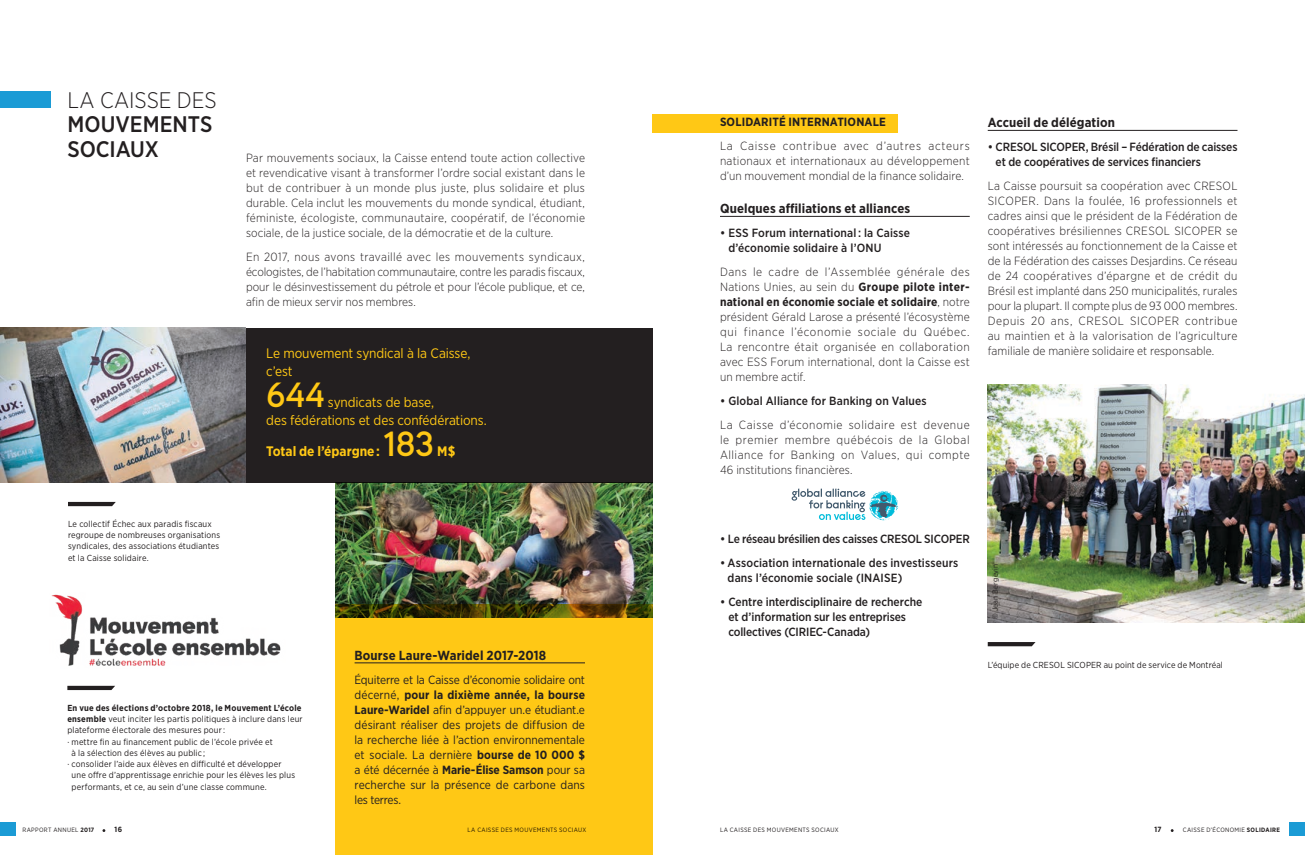
<style>
.page{position:relative;width:1305px;height:855px;background:#fff}
.page>*{position:absolute;margin:0;border:0;box-sizing:border-box;transform-origin:0 0}
.t1{font:700 35px "Aaux Pro";letter-spacing:-.01em;color:#ffc815}
.t2{font:500 22.5px/24.4px "Gotham Narrow";color:#231f20}
.t3{font:300 22.5px "Gotham Narrow";color:#231f20}
.t4{font:13.75px/17.5px "Gotham Narrow";letter-spacing:-.01em;color:#ffc815}
.t5{font:700 13.75px "Gotham Narrow";color:#ffc815}
.t6{font:700 13.12px "Gotham Narrow";letter-spacing:.01em;color:#231f20}
.t7{font:300 11.88px/15px "Gotham Narrow";letter-spacing:.005em;color:#231f20;text-align:justify}
.t8{font:500 11.88px/15px "Gotham Narrow";letter-spacing:-.005em;color:#231f20}
.t9{font:11.88px/15px "Gotham Narrow";letter-spacing:.005em;color:#231f20;text-align:justify}
.t10{font:700 11.88px "Gotham Narrow";letter-spacing:.01em;color:#231f20}
.t11{font:8.75px/11.2px "Gotham Narrow";letter-spacing:.02em;color:#231f20}
.t12{font:700 8.75px "Gotham Narrow";letter-spacing:.025em;color:#231f20}
.t13{font:7.5px "Gotham Narrow";letter-spacing:.025em;color:#231f20}
.t14{font:700 7.5px "Gotham Narrow";color:#231f20}
.t15{font:6.25px "Gotham Narrow";letter-spacing:.05em;color:#231f20}
.s1{font-weight:700}
</style>
<div class="page">
<div style="left:0;top:823px;width:16px;height:13px;background:#1b9bd5"></div>
<div style="left:1289px;top:823px;width:16px;height:13px;background:#1b9bd5"></div>
<div style="left:652px;top:114px;width:246px;height:18px;background:#ffc815"></div>
<hr style="left:720px;top:216px;width:250px;height:1px;background:#231f20">
<svg style="left:792px;top:489px;width:106px;height:32px"></svg>
<hr style="left:988px;top:130px;width:250px;height:1px;background:#231f20">
<img style="left:988px;top:384px;width:317px;height:239px">
<svg style="left:988px;top:642px;width:48px;height:4px"></svg>
<img style="left:335px;top:482px;width:317px;height:122px">
<div style="left:0;top:328px;width:652px;height:154px;background:#231f20"></div>
<img style="left:51px;top:594px;width:230px;height:72px">
<svg style="left:67px;top:686px;width:48px;height:4px"></svg>
<svg style="left:68px;top:502px;width:48px;height:4px"></svg>
<img style="left:0;top:328px;width:246px;height:154px">
<div style="left:335px;top:604px;width:317px;height:251px;background:#ffc815"></div>
<hr style="left:355px;top:663px;width:230px;height:1px;background:#231f20">
<div style="left:0;top:91px;width:50px;height:16px;background:#1b9bd5"></div>
<h2 class="t3" style="left:68px;top:86px;width:151px">LA CAISSE DES</h2>
<h2 class="t2" style="left:68px;top:112px;width:146px">MOUVEMENTS<br>SOCIAUX</h2>
<p class="t11" style="left:68px;top:518px;width:154px">Le collectif Échec aux paradis fiscaux regroupe de nombreuses organisations syndicales, des associations étudiantes et la Caisse solidaire.</p>
<p class="t7" style="left:246px;top:151px;width:341px">Par mouvements sociaux, la Caisse entend toute action collective et revendicative visant à transformer l’ordre social existant dans le but de contribuer à un monde plus juste, plus solidaire et plus durable. Cela inclut les mouvements du monde syndical, étudiant, féministe, écologiste, communautaire, coopératif, de l’économie sociale, de la justice sociale, de la démocratie et de la culture.</p>
<p class="t7" style="left:246px;top:250px;width:340px">En 2017, nous avons travaillé avec les mouvements syndicaux, écologistes, de l’habitation communautaire, contre les paradis fiscaux, pour le désinvestissement du pétrole et pour l’école publique, et ce, afin de mieux servir nos membres.</p>
<p class="t4" style="left:266px;top:345px;width:206px">Le mouvement syndical à la Caisse, c’est</p>
<h1 class="t1" style="left:266px;top:373px;width:60px">644</h1>
<p class="t4" style="left:266px;top:393px;width:222px;text-indent:62px">syndicats de base,<br>des fédérations et des confédérations.</p>
<p class="t5" style="left:266px;top:442px;width:115px">Total de l’épargne :</p>
<h1 class="t1" style="left:383px;top:421px;width:53px">183</h1>
<p class="t5" style="left:437px;top:442px;width:20px">M$</p>
<p class="t12" style="left:67px;top:702px;width:236px">En vue des élections d’octobre 2018, le Mouvement L’école</p>
<p class="t11" style="left:67px;top:713px;width:237px"><span class="s1">ensemble</span> veut inciter les partis politiques à inclure dans leur</p>
<p class="t11" style="left:67px;top:724px;width:159px">plateforme électorale des mesures pour :</p>
<p class="t11" style="left:67px;top:736px;width:207px">· mettre fin au financement public de l’école privée et</p>
<p class="t11" style="left:72px;top:747px;width:135px">à la sélection des élèves au public ;</p>
<p class="t11" style="left:67px;top:758px;width:216px">· consolider l’aide aux élèves en difficulté et développer</p>
<p class="t11" style="left:72px;top:769px;width:225px">une offre d’apprentissage enrichie pour les élèves les plus</p>
<p class="t11" style="left:72px;top:781px;width:197px">performants, et ce, au sein d’une classe commune.</p>
<p class="t6" style="left:355px;top:647px;width:193px">Bourse Laure-Waridel 2017-2018</p>
<p class="t9" style="left:355px;top:672px;width:232px">Équiterre et la Caisse d’économie solidaire ont décerné, <span class="s1">pour la dixième année, la bourse Laure-Waridel</span> afin d’appuyer un.e étudiant.e désirant réaliser des projets de diffusion de la recherche liée à l’action environnementale et sociale. La dernière <span class="s1">bourse de 10 000 $ </span>a été décernée à <span class="s1">Marie-Élise Samson</span> pour sa recherche sur la présence de carbone dans les terres.</p>
<p class="t10" style="left:720px;top:115px;width:167px">SOLIDARITÉ INTERNATIONALE</p>
<p class="t7" style="left:720px;top:138px;width:251px">La Caisse contribue avec d’autres acteurs nationaux et internationaux au développement d’un mouvement mondial de la finance solidaire.</p>
<p class="t6" style="left:720px;top:200px;width:192px">Quelques affiliations et alliances</p>
<p class="t8" style="left:728px;top:226px;width:183px;text-indent:-8px">• ESS Forum international : la Caisse d’économie solidaire à l’ONU</p>
<p class="t7" style="left:720px;top:264px;width:251px">Dans le cadre de l’Assemblée générale des Nations Unies, au sein du <span class="s1">Groupe pilote inter&shy;national en économie sociale et solidaire</span>, notre président Gérald Larose a présenté l’écosystème qui finance l’économie sociale du Québec.<br>La rencontre était organisée en collaboration avec ESS Forum international, dont la Caisse est un membre actif.</p>
<p class="t8" style="left:720px;top:394px;width:208px">• Global Alliance for Banking on Values</p>
<p class="t7" style="left:720px;top:417px;width:251px">La Caisse d’économie solidaire est devenue le premier membre québécois de la Global Alliance for Banking on Values, qui compte 46 institutions financières.</p>
<p class="t6" style="left:988px;top:114px;width:129px">Accueil de délégation</p>
<p class="t8" style="left:996px;top:140px;width:243px;text-indent:-8px">• CRESOL SICOPER, Brésil – Fédération de caisses et de coopératives de services financiers</p>
<p class="t7" style="left:988px;top:178px;width:251px">La Caisse poursuit sa coopération avec CRESOL SICOPER. Dans la foulée, 16 professionnels et cadres ainsi que le président de la Fédération de coopératives brésiliennes CRESOL SICOPER se sont intéressés au fonctionnement de la Caisse et de la Fédération des caisses Desjardins. Ce réseau de 24 coopératives d’épargne et de crédit du Brésil est implanté dans 250 municipalités, rurales pour la plupart. Il compte plus de 93 000 membres.<br>Depuis 20 ans, CRESOL SICOPER contribue au maintien et à la valorisation de l’agriculture familiale de manière solidaire et responsable.</p>
<p class="t8" style="left:720px;top:532px;width:251px">• Le réseau brésilien des caisses CRESOL SICOPER</p>
<p class="t8" style="left:728px;top:556px;width:232px;text-indent:-8px">• Association internationale des investisseurs dans l’économie sociale (INAISE)</p>
<p class="t8" style="left:728px;top:595px;width:196px;text-indent:-8px">• Centre interdisciplinaire de recherche et d’information sur les entreprises collectives (CIRIEC-Canada)</p>
<p class="t13" style="left:991px;top:619px;width:57px;rotate:-90deg">© Jean Bergevin</p>
<p class="t11" style="left:988px;top:659px;width:237px">L’équipe de CRESOL SICOPER au point de service de Montréal</p>
<p class="t15" style="left:22px;top:826px;width:73px">RAPPORT ANNUEL <span class="s1">2017</span></p>
<p class="t14" style="left:115px;top:825px;width:9px">16</p>
<p class="t15" style="left:468px;top:826px;width:120px">LA CAISSE DES MOUVEMENTS SOCIAUX</p>
<p class="t15" style="left:720px;top:826px;width:120px">LA CAISSE DES MOUVEMENTS SOCIAUX</p>
<p class="t14" style="left:1154px;top:825px;width:9px">17</p>
<p class="t15" style="left:1183px;top:826px;width:99px">CAISSE D’ÉCONOMIE <span class="s1">SOLIDAIRE</span></p>
</div>
